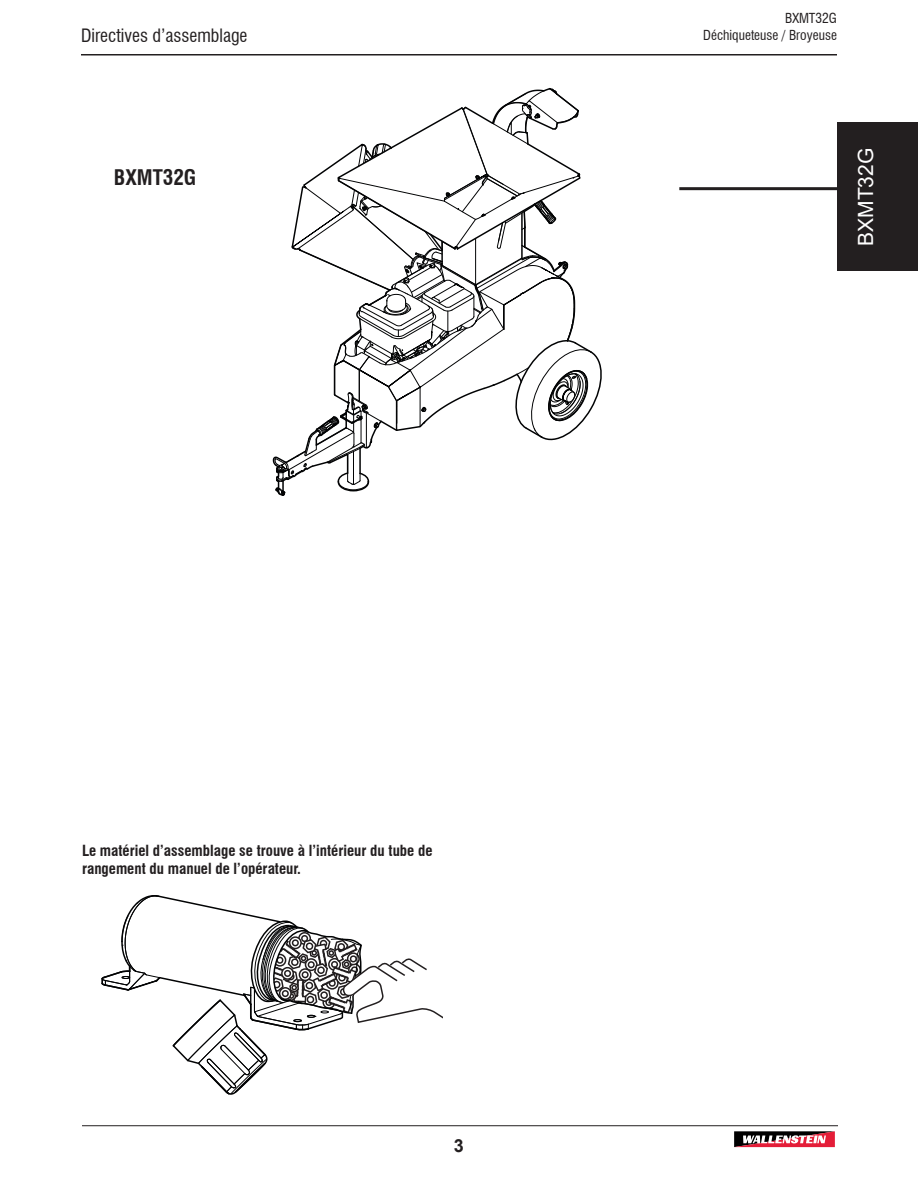
<style>
.page{position:relative;width:918px;height:1188px;background:#fff}
.page>*{position:absolute;margin:0;border:0;box-sizing:border-box;transform-origin:0 0}
.t1{font:21px "Arial";color:#fff}
.t2{font:700 condensed 21px "Swiss 721 BT";color:#231f20}
.t3{font:condensed 18px "Swiss 721 BT";color:#231f20}
.t4{font:700 18px "Arial";color:#231f20}
.t5{font:700 condensed 15px/18px "Swiss 721 BT";color:#231f20}
.t6{font:condensed 13.5px "Swiss 721 BT";color:#231f20}
</style>
<div class="page">
<hr style="left:81px;top:54px;width:756px;height:2px;background:#231f20">
<svg style="left:734px;top:1131px;width:101px;height:16px"></svg>
<hr style="left:82px;top:1125px;width:756px;height:1px;background:#231f20">
<hr style="left:679px;top:187px;width:172px;height:3px;background:#231f20">
<div style="left:837px;top:123px;width:81px;height:148px;background:#231f20"></div>
<svg style="left:101px;top:895px;width:342px;height:200px"></svg>
<svg style="left:272px;top:88px;width:330px;height:408px"></svg>
<p class="t6" style="left:785px;top:10px;width:53px">BXMT32G</p>
<p class="t3" style="left:81px;top:25px;width:168px">Directives d’assemblage</p>
<p class="t6" style="left:703px;top:27px;width:135px">Déchiqueteuse / Broyeuse</p>
<h1 class="t2" style="left:114px;top:165px;width:84px">BXMT32G</h1>
<h1 class="t1" style="left:851px;top:246px;width:100px;rotate:-90deg">BXMT32G</h1>
<p class="t5" style="left:82px;top:842px;width:352px">Le matériel d’assemblage se trouve à l’intérieur du tube de rangement du manuel de l’opérateur.</p>
<p class="t4" style="left:454px;top:1133px;width:12px">3</p>
</div>
